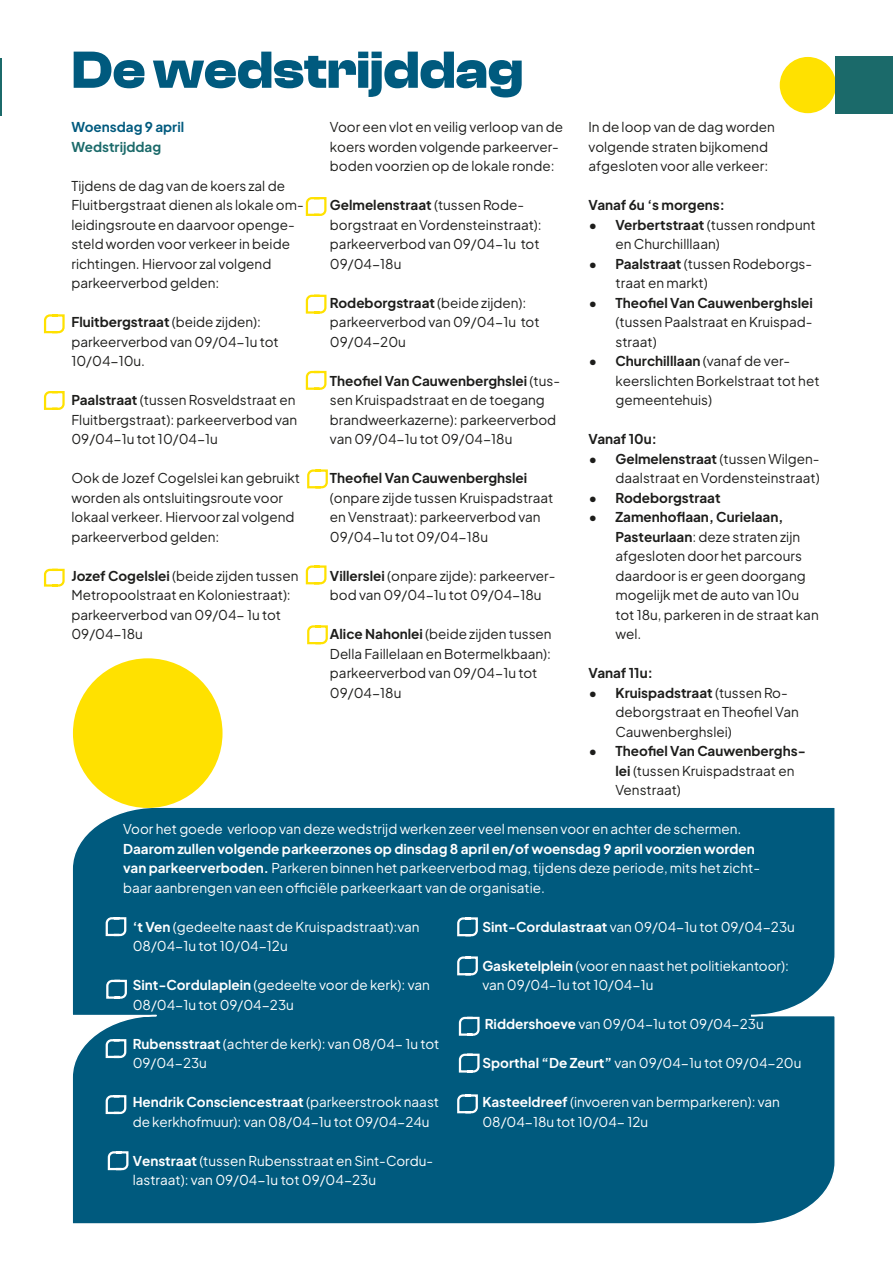
<style>
.page{position:relative;width:893px;height:1263px;background:#fff}
.page>*{position:absolute;margin:0;border:0;box-sizing:border-box;transform-origin:0 0}
.binnenwerk_titel_onderdeel{font:700 54px "Clash Display";color:#005a7e}
.binnenwerk_bodytekst{font:13.5px/19.5px "Plus Jakarta Sans";color:#1d1d1b}
.binnenwerk_bodytekst-2{font:13.5px/19.5px "Plus Jakarta Sans";color:#fff}
.kaderstuk_tekst{font:13.5px/19.5px "Plus Jakarta Sans";color:#fff}
.binnenwerk_bodytekst-3{font:700 13.5px "Plus Jakarta Sans";color:#1d1d1b}
.binnenwerk_tussentitel_bodytekst{font:700 13.5px "Plus Jakarta Sans";color:#005a7e}
.binnenwerk_tussentitel_bodytekst-2{font:700 13.5px "Plus Jakarta Sans";color:#1b6a6a}
.s1{font-weight:700}
</style>
<div class="page">
<div style="left:72px;top:806px;width:763px;height:418px;background:#005a7e"></div>
<svg style="left:107px;top:1150px;width:23px;height:21px"></svg>
<div style="left:780px;top:57px;width:56px;height:56px;background:#ffe100;border-radius:50%"></div>
<hr style="left:0;top:59px;width:1px;height:57px;background:#1b6a6a">
<div style="left:836px;top:57px;width:57px;height:57px;background:#1b6a6a"></div>
<svg style="left:43px;top:314px;width:22px;height:20px"></svg>
<svg style="left:43px;top:391px;width:22px;height:19px"></svg>
<svg style="left:43px;top:568px;width:22px;height:19px"></svg>
<svg style="left:456px;top:916px;width:23px;height:21px"></svg>
<svg style="left:456px;top:955px;width:23px;height:21px"></svg>
<svg style="left:458px;top:1016px;width:23px;height:21px"></svg>
<svg style="left:305px;top:197px;width:22px;height:19px"></svg>
<svg style="left:305px;top:294px;width:22px;height:20px"></svg>
<svg style="left:305px;top:370px;width:22px;height:20px"></svg>
<svg style="left:307px;top:469px;width:21px;height:20px"></svg>
<svg style="left:305px;top:565px;width:22px;height:20px"></svg>
<svg style="left:307px;top:625px;width:21px;height:20px"></svg>
<svg style="left:458px;top:1052px;width:23px;height:22px"></svg>
<svg style="left:456px;top:1093px;width:23px;height:21px"></svg>
<svg style="left:105px;top:916px;width:22px;height:21px"></svg>
<svg style="left:105px;top:979px;width:23px;height:21px"></svg>
<svg style="left:105px;top:1038px;width:22px;height:21px"></svg>
<svg style="left:105px;top:1094px;width:22px;height:21px"></svg>
<div style="left:73px;top:658px;width:150px;height:150px;background:#ffe100;border-radius:50%"></div>
<p class="binnenwerk_titel_onderdeel" style="left:71px;top:40px;width:453px">De wedstrijddag</p>
<p class="binnenwerk_tussentitel_bodytekst" style="left:71px;top:115px;width:114px">Woensdag 9 april</p>
<p class="binnenwerk_tussentitel_bodytekst-2" style="left:71px;top:134px;width:91px">Wedstrijddag</p>
<p class="binnenwerk_bodytekst" style="left:71px;top:174px;width:234px">Tijdens de dag van de koers zal de Fluitbergstraat dienen als lokale om&shy;leidingsroute en daarvoor openge&shy;steld worden voor verkeer in beide richtingen. Hiervoor zal volgend parkeerverbod gelden:</p>
<p class="binnenwerk_bodytekst" style="left:71px;top:311px;width:209px"><span class="s1">Fluitbergstraat</span> (beide zijden): parkeerverbod van 09/04-1u tot<br>10/04-10u.</p>
<p class="binnenwerk_bodytekst" style="left:71px;top:389px;width:227px"><span class="s1">Paalstraat</span> (tussen Rosveldstraat en<br>Fluitbergstraat): parkeerverbod van<br>09/04-1u tot 10/04-1u</p>
<p class="binnenwerk_bodytekst" style="left:71px;top:467px;width:230px">Ook de Jozef Cogelslei kan gebruikt worden als ontsluitingsroute voor lokaal verkeer. Hiervoor zal volgend parkeerverbod gelden:</p>
<p class="binnenwerk_bodytekst" style="left:71px;top:564px;width:229px"><span class="s1">Jozef Cogelslei</span> (beide zijden tussen<br>Metropoolstraat en Koloniestraat): parkeerverbod van 09/04- 1u tot<br>09/04-18u</p>
<p class="binnenwerk_bodytekst" style="left:330px;top:116px;width:235px">Voor een vlot en veilig verloop van de koers worden volgende parkeerver&shy;boden voorzien op de lokale ronde:</p>
<p class="binnenwerk_bodytekst" style="left:330px;top:194px;width:213px"><span class="s1">Gelmelenstraat</span> (tussen Rode&shy;borgstraat en Vordensteinstraat): parkeerverbod van 09/04-1u tot<br>09/04-18u</p>
<p class="binnenwerk_bodytekst" style="left:330px;top:291px;width:211px"><span class="s1">Rodeborgstraat</span> (beide zijden): parkeerverbod van 09/04-1u tot<br>09/04-20u</p>
<p class="binnenwerk_bodytekst" style="left:330px;top:369px;width:232px"><span class="s1">Theofiel Van Cauwenberghslei</span> (tus&shy;sen Kruispadstraat en de toegang brandweerkazerne): parkeerverbod van 09/04-1u tot 09/04-18u</p>
<p class="binnenwerk_bodytekst" style="left:330px;top:467px;width:225px"><span class="s1">Theofiel Van Cauwenberghslei </span>(onpare zijde tussen Kruispadstraat en Venstraat): parkeerverbod van<br>09/04-1u tot 09/04-18u</p>
<p class="binnenwerk_bodytekst" style="left:330px;top:564px;width:227px"><span class="s1">Villerslei</span> (onpare zijde): parkeerver&shy;bod van 09/04-1u tot 09/04-18u</p>
<p class="binnenwerk_bodytekst" style="left:330px;top:623px;width:223px"><span class="s1">Alice Nahonlei</span> (beide zijden tussen<br>Della Faillelaan en Botermelkbaan): parkeerverbod van 09/04-1u tot<br>09/04-18u</p>
<p class="binnenwerk_bodytekst" style="left:588px;top:116px;width:188px">In de loop van de dag worden</p>
<p class="binnenwerk_bodytekst" style="left:588px;top:135px;width:181px">volgende straten bijkomend</p>
<p class="binnenwerk_bodytekst" style="left:588px;top:155px;width:181px">afgesloten voor alle verkeer:</p>
<p class="binnenwerk_bodytekst-3" style="left:588px;top:193px;width:138px">Vanaf 6u ‘s morgens:</p>
<p class="binnenwerk_bodytekst" style="left:615px;top:213px;width:202px;text-indent:-27px"><span class="s1">• Verbertstraat</span> (tussen rondpunt en Churchilllaan)</p>
<p class="binnenwerk_bodytekst" style="left:615px;top:252px;width:198px;text-indent:-27px"><span class="s1">• Paalstraat</span> (tussen Rodeborgs&shy;traat en markt)</p>
<p class="binnenwerk_bodytekst" style="left:615px;top:291px;width:199px;text-align:justify;text-indent:-27px"><span class="s1">• Theofiel Van Cauwenberghslei </span>(tussen Paalstraat en Kruispad&shy;straat)</p>
<p class="binnenwerk_bodytekst" style="left:615px;top:350px;width:206px;text-indent:-27px"><span class="s1">• Churchilllaan</span> (vanaf de ver&shy;keerslichten Borkelstraat tot het gemeentehuis)</p>
<p class="binnenwerk_bodytekst-3" style="left:588px;top:427px;width:70px">Vanaf 10u:</p>
<p class="binnenwerk_bodytekst" style="left:588px;top:447px;width:233px;text-align:right"><span class="s1">• Gelmelenstraat</span> (tussen Wilgen&shy;daalstraat en Vordensteinstraat)</p>
<p class="binnenwerk_bodytekst-3" style="left:588px;top:485px;width:134px">• Rodeborgstraat</p>
<p class="binnenwerk_bodytekst" style="left:615px;top:506px;width:205px;text-indent:-27px"><span class="s1">• Zamenhoflaan, Curielaan,<br>Pasteurlaan</span>: deze straten zijn afgesloten door het parcours daardoor is er geen doorgang mogelijk met de auto van 10u tot 18u, parkeren in de straat kan wel.</p>
<p class="binnenwerk_bodytekst-3" style="left:588px;top:661px;width:66px">Vanaf 11u:</p>
<p class="binnenwerk_bodytekst" style="left:615px;top:681px;width:185px;text-indent:-27px"><span class="s1">• Kruispadstraat</span> (tussen Ro&shy;deborgstraat en Theofiel Van<br>Cauwenberghslei)</p>
<p class="binnenwerk_bodytekst" style="left:615px;top:740px;width:192px;text-indent:-27px"><span class="s1">• Theofiel Van Cauwenberghs&shy;lei</span> (tussen Kruispadstraat en<br>Venstraat)</p>
<p class="kaderstuk_tekst" style="left:123px;top:818px;width:639px">Voor het goede verloop van deze wedstrijd werken zeer veel mensen voor en achter de schermen.<br><span class="s1">Daarom zullen volgende parkeerzones op dinsdag 8 april en/of woensdag 9 april voorzien worden van parkeerverboden.</span> Parkeren binnen het parkeerverbod mag, tijdens deze periode, mits het zicht&shy;baar aanbrengen van een officiële parkeerkaart van de organisatie.</p>
<p class="binnenwerk_bodytekst-2" style="left:133px;top:915px;width:288px"><span class="s1">‘t Ven</span> (gedeelte naast de Kruispadstraat):van<br>08/04-1u tot 10/04-12u</p>
<p class="binnenwerk_bodytekst-2" style="left:133px;top:974px;width:299px"><span class="s1">Sint-Cordulaplein</span> (gedeelte voor de kerk): van<br>08/04-1u tot 09/04-23u</p>
<p class="binnenwerk_bodytekst-2" style="left:133px;top:1032px;width:308px"><span class="s1">Rubensstraat</span> (achter de kerk): van 08/04- 1u tot<br>09/04-23u</p>
<p class="binnenwerk_bodytekst-2" style="left:133px;top:1091px;width:308px"><span class="s1">Hendrik Consciencestraat</span> (parkeerstrook naast de kerkhofmuur): van 08/04-1u tot 09/04-24u</p>
<p class="binnenwerk_bodytekst-2" style="left:133px;top:1149px;width:302px"><span class="s1">Venstraat</span> (tussen Rubensstraat en Sint-Cordu&shy;lastraat): van 09/04-1u tot 09/04-23u</p>
<p class="binnenwerk_bodytekst-2" style="left:482px;top:915px;width:314px"><span class="s1">Sint-Cordulastraat</span> van 09/04-1u tot 09/04-23u</p>
<p class="binnenwerk_bodytekst-2" style="left:482px;top:954px;width:308px"><span class="s1">Gasketelplein</span> (voor en naast het politiekantoor): van 09/04-1u tot 10/04-1u</p>
<p class="binnenwerk_bodytekst-2" style="left:485px;top:1013px;width:281px"><span class="s1">Riddershoeve</span> van 09/04-1u tot 09/04-23u</p>
<p class="binnenwerk_bodytekst-2" style="left:482px;top:1052px;width:320px"><span class="s1">Sporthal “De Zeurt”</span> van 09/04-1u tot 09/04-20u</p>
<p class="binnenwerk_bodytekst-2" style="left:482px;top:1091px;width:299px"><span class="s1">Kasteeldreef</span> (invoeren van bermparkeren): van<br>08/04-18u tot 10/04- 12u</p>
</div>
